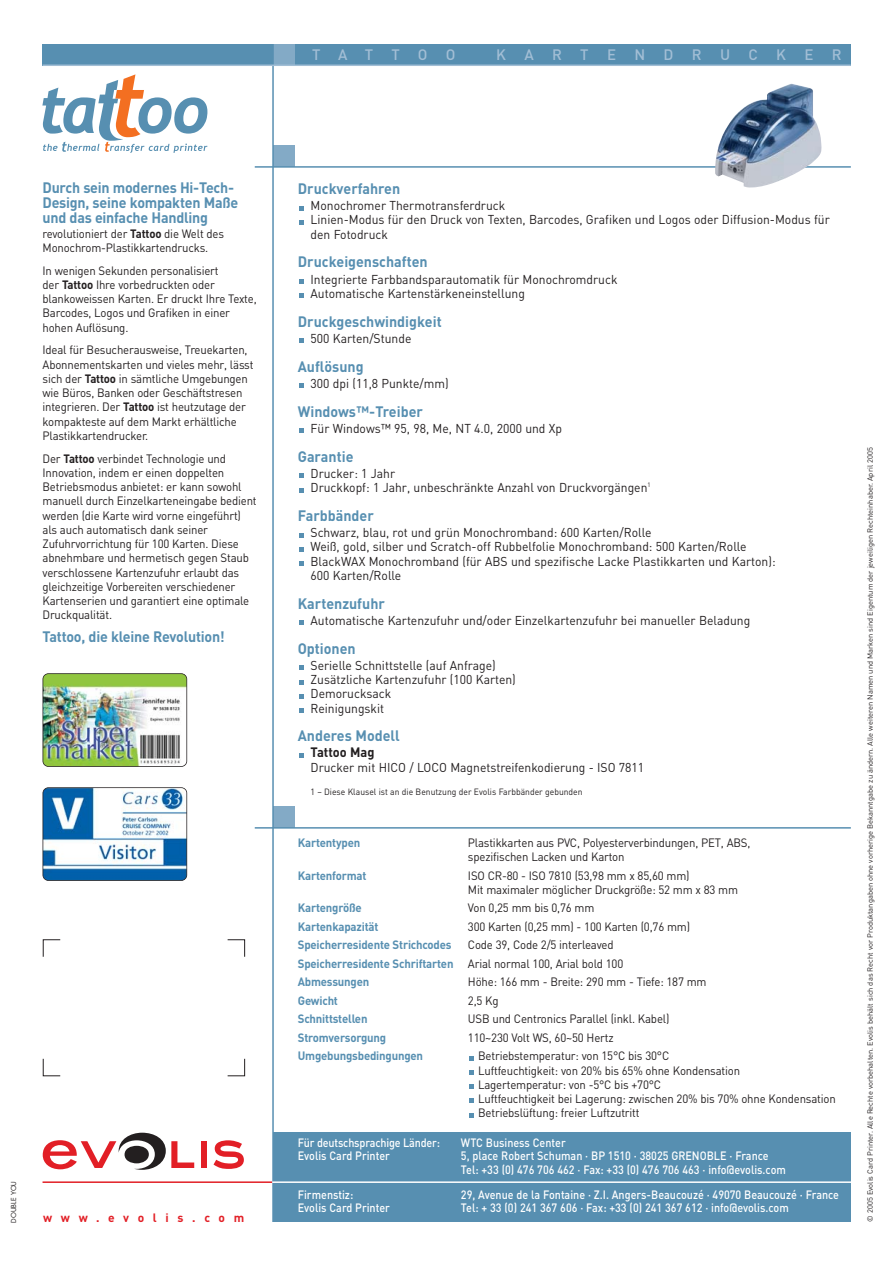
<style>
.page{position:relative;width:893px;height:1263px;background:#fff}
.page>*{position:absolute;margin:0;border:0;box-sizing:border-box;transform-origin:0 0}
.t1{font:700 15px/15px "DIN";color:#578fb1;scale:.95 1}
.t2{font:500 15px "DIN";letter-spacing:1.22em;color:#a2bed5}
.t3{font:700 13.5px "DIN";color:#231f20;scale:.95 1}
.t4{font:12.75px/14.2px "DIN";color:#231f20;scale:.95 1}
.t5{font:12px/14.2px "DIN";letter-spacing:-.015em;color:#231f20;scale:.95 1}
.t6{font:500 12px/13.5px "DIN";color:#fff;scale:.9 1}
.t7{font:700 12px "DIN";letter-spacing:-.015em;color:#578fb1;scale:.95 1}
.t8{font:700 12px "DIN";letter-spacing:.725em;color:#e21f26}
.t9{font:9px "DIN";color:#231f20;scale:.95 1}
.t10{font:7.5px "DIN";color:#231f20}
.t11{font:6.75px "Futura";color:#231f20}
.s1{font-weight:700}
.s2{font-weight:700;color:#578fb1}
</style>
<div class="page">
<div style="left:273px;top:146px;width:21px;height:21px;background:#83aac6"></div>
<div style="left:273px;top:1133px;width:577px;height:89px;background:#578fb1"></div>
<hr style="left:255px;top:166px;width:595px;height:2px;background:#578fb1">
<div style="left:273px;top:807px;width:21px;height:21px;background:#83aac6"></div>
<hr style="left:255px;top:827px;width:595px;height:2px;background:#578fb1">
<svg style="left:469px;top:1113px;width:4px;height:4px"></svg>
<svg style="left:469px;top:1099px;width:4px;height:4px"></svg>
<svg style="left:469px;top:1085px;width:4px;height:4px"></svg>
<svg style="left:469px;top:1070px;width:4px;height:5px"></svg>
<svg style="left:469px;top:1056px;width:4px;height:4px"></svg>
<div style="left:43px;top:44px;width:807px;height:21px;background:#578fb1"></div>
<svg style="left:43px;top:939px;width:18px;height:137px"></svg>
<div style="left:273px;top:44px;width:21px;height:21px;background:#83aac6"></div>
<svg style="left:227px;top:939px;width:18px;height:137px"></svg>
<hr style="left:43px;top:1181px;width:229px;height:2px;background:#e21f26">
<div style="left:201px;top:1141px;width:5px;height:27px;background:#e21f26"></div>
<svg style="left:213px;top:1140px;width:31px;height:29px"></svg>
<svg style="left:43px;top:1133px;width:151px;height:37px"></svg>
<hr style="left:272px;top:44px;width:2px;height:1182px;background:#578fb1">
<hr style="left:43px;top:65px;width:807px;height:1px;background:#a2bed5">
<svg style="left:299px;top:753px;width:4px;height:4px"></svg>
<svg style="left:299px;top:708px;width:4px;height:5px"></svg>
<svg style="left:299px;top:694px;width:4px;height:4px"></svg>
<svg style="left:299px;top:680px;width:4px;height:4px"></svg>
<svg style="left:299px;top:666px;width:4px;height:4px"></svg>
<svg style="left:299px;top:621px;width:4px;height:4px"></svg>
<svg style="left:299px;top:561px;width:4px;height:5px"></svg>
<svg style="left:299px;top:547px;width:4px;height:4px"></svg>
<svg style="left:299px;top:533px;width:4px;height:4px"></svg>
<svg style="left:299px;top:488px;width:4px;height:4px"></svg>
<svg style="left:299px;top:474px;width:4px;height:4px"></svg>
<svg style="left:299px;top:429px;width:4px;height:4px"></svg>
<svg style="left:299px;top:384px;width:4px;height:4px"></svg>
<svg style="left:299px;top:339px;width:4px;height:4px"></svg>
<svg style="left:299px;top:294px;width:4px;height:4px"></svg>
<svg style="left:299px;top:279px;width:4px;height:5px"></svg>
<svg style="left:299px;top:220px;width:4px;height:4px"></svg>
<svg style="left:299px;top:206px;width:4px;height:4px"></svg>
<img style="left:715px;top:84px;width:106px;height:104px">
<img style="left:43px;top:674px;width:144px;height:92px;border-radius:5px">
<div style="left:43px;top:673px;width:144px;height:94px;border:2px solid #231f20;border-radius:6px"></div>
<img style="left:43px;top:788px;width:144px;height:92px;border-radius:5px">
<div style="left:43px;top:787px;width:144px;height:94px;border:2px solid #231f20;border-radius:6px"></div>
<svg style="left:42px;top:74px;width:165px;height:79px"></svg>
<div style="left:264px;top:1222px;width:595px;height:16px;background:#fff"></div>
<hr style="left:272px;top:1181px;width:584px;height:2px;background:#fff">
<p class="t2" style="left:312px;top:50px;width:145px">TATTOO</p>
<p class="t2" style="left:496px;top:50px;width:347px">KARTENDRUCKER</p>
<p class="t1" style="left:43px;top:182px;width:207px">Durch sein modernes Hi-Tech-<br>Design, seine kompakten Maße und das einfache Handling</p>
<p class="t5" style="left:43px;top:228px;width:193px">revolutioniert der <span class="s1">Tattoo</span> die Welt des<br>Monochrom-Plastikkartendrucks.</p>
<p class="t5" style="left:43px;top:265px;width:227px">In wenigen Sekunden personalisiert<br>der <span class="s1">Tattoo</span> Ihre vorbedruckten oder blankoweissen Karten. Er druckt Ihre Texte, Barcodes, Logos und Grafiken in einer hohen Auflösung.</p>
<p class="t5" style="left:43px;top:344px;width:223px">Ideal für Besucherausweise, Treuekarten, Abonnementskarten und vieles mehr, lässt sich der <span class="s1">Tattoo</span> in sämtliche Umgebungen wie Büros, Banken oder Geschäftstresen integrieren. Der <span class="s1">Tattoo</span> ist heutzutage der kompakteste auf dem Markt erhältliche Plastikkartendrucker.</p>
<p class="t5" style="left:43px;top:453px;width:227px">Der <span class="s1">Tattoo</span> verbindet Technologie und Innovation, indem er einen doppelten Betriebsmodus anbietet: er kann sowohl manuell durch Einzelkarteneingabe bedient werden (die Karte wird vorne eingeführt) als auch automatisch dank seiner Zufuhrvorrichtung für 100 Karten. Diese abnehmbare und hermetisch gegen Staub verschlossene Kartenzufuhr erlaubt das gleichzeitige Vorbereiten verschiedener Kartenserien und garantiert eine optimale Druckqualität.</p>
<p class="t1" style="left:43px;top:631px;width:193px">Tattoo, die kleine Revolution!</p>
<p class="t11" style="left:11px;top:1223px;width:43px;rotate:-90deg">DOUBLE YOU</p>
<p class="t8" style="left:43px;top:1213px;width:203px">www.evolis.com</p>
<p class="t1" style="left:298px;top:182px;width:109px">Druckverfahren</p>
<p class="t4" style="left:310px;top:200px;width:548px">Monochromer Thermotransferdruck<br>Linien-Modus für den Druck von Texten, Barcodes, Grafiken und Logos oder Diffusion-Modus für den Fotodruck</p>
<p class="t1" style="left:298px;top:256px;width:138px">Druckeigenschaften</p>
<p class="t4" style="left:310px;top:274px;width:324px">Integrierte Farbbandsparautomatik für Monochromdruck<br>Automatische Kartenstärkeneinstellung</p>
<p class="t1" style="left:298px;top:315px;width:153px">Druckgeschwindigkeit</p>
<p class="t4" style="left:310px;top:333px;width:108px">500 Karten/Stunde</p>
<p class="t1" style="left:298px;top:360px;width:71px">Auflösung</p>
<p class="t4" style="left:310px;top:378px;width:147px">300 dpi (11,8 Punkte/mm)</p>
<p class="t1" style="left:298px;top:405px;width:133px">Windows™-Treiber</p>
<p class="t4" style="left:310px;top:423px;width:266px">Für Windows™ 95, 98, Me, NT 4.0, 2000 und Xp</p>
<p class="t1" style="left:298px;top:450px;width:60px">Garantie</p>
<p class="t4" style="left:310px;top:468px;width:359px">Drucker: 1 Jahr<br>Druckkopf: 1 Jahr, unbeschränkte Anzahl von Druckvorgängen<sup>1</sup></p>
<p class="t1" style="left:298px;top:509px;width:82px">Farbbänder</p>
<p class="t4" style="left:310px;top:527px;width:491px">Schwarz, blau, rot und grün Monochromband: 600 Karten/Rolle<br>Weiß, gold, silber und Scratch-off Rubbelfolie Monochromband: 500 Karten/Rolle BlackWAX Monochromband (für ABS und spezifische Lacke Plastikkarten und Karton):<br>600 Karten/Rolle</p>
<p class="t1" style="left:298px;top:597px;width:93px">Kartenzufuhr</p>
<p class="t4" style="left:310px;top:615px;width:464px">Automatische Kartenzufuhr und/oder Einzelkartenzufuhr bei manueller Beladung</p>
<p class="t1" style="left:298px;top:642px;width:63px">Optionen</p>
<p class="t4" style="left:310px;top:660px;width:218px">Serielle Schnittstelle (auf Anfrage)<br>Zusätzliche Kartenzufuhr (100 Karten)<br>Demorucksack<br>Reinigungskit</p>
<p class="t1" style="left:298px;top:730px;width:109px">Anderes Modell</p>
<p class="t3" style="left:310px;top:748px;width:69px">Tattoo Mag</p>
<p class="t4" style="left:310px;top:761px;width:353px">Drucker mit HICO / LOCO Magnetstreifenkodierung - ISO 7811</p>
<p class="t9" style="left:310px;top:788px;width:288px">1 – Diese Klausel ist an die Benutzung der Evolis Farbbänder gebunden</p>
<p class="t7" style="left:298px;top:838px;width:67px">Kartentypen</p>
<p class="t5" style="left:468px;top:837px;width:299px">Plastikkarten aus PVC, Polyesterverbindungen, PET, ABS, spezifischen Lacken und Karton</p>
<p class="t7" style="left:298px;top:871px;width:74px">Kartenformat</p>
<p class="t5" style="left:468px;top:870px;width:286px">ISO CR-80 - ISO 7810 (53,98 mm x 85,60 mm)<br>Mit maximaler möglicher Druckgröße: 52 mm x 83 mm</p>
<p class="t7" style="left:298px;top:904px;width:69px">Kartengröße</p>
<p class="t5" style="left:468px;top:902px;width:135px">Von 0,25 mm bis 0,76 mm</p>
<p class="t7" style="left:298px;top:922px;width:86px">Kartenkapazität</p>
<p class="t5" style="left:468px;top:921px;width:235px">300 Karten (0,25 mm) - 100 Karten (0,76 mm)</p>
<p class="t7" style="left:298px;top:941px;width:163px">Speicherresidente Strichcodes</p>
<p class="t5" style="left:298px;top:937px;width:344px;line-height:18.5px;text-indent:170px">Code 39, Code 2/5 interleaved<br><span class="s2">Speicherresidente Schriftarten</span> Arial normal 100, Arial bold 100<br><span class="s2">Abmessungen</span></p>
<p class="t5" style="left:468px;top:976px;width:253px">Höhe: 166 mm - Breite: 290 mm - Tiefe: 187 mm</p>
<p class="t7" style="left:298px;top:996px;width:44px">Gewicht</p>
<p class="t5" style="left:468px;top:995px;width:34px">2,5 Kg</p>
<p class="t7" style="left:298px;top:1015px;width:75px">Schnittstellen</p>
<p class="t5" style="left:468px;top:1013px;width:213px">USB und Centronics Parallel (inkl. Kabel)</p>
<p class="t7" style="left:298px;top:1033px;width:95px">Stromversorgung</p>
<p class="t5" style="left:468px;top:1032px;width:155px">110~230 Volt WS, 60~50 Hertz</p>
<p class="t7" style="left:298px;top:1052px;width:133px">Umgebungsbedingungen</p>
<p class="t5" style="left:478px;top:1050px;width:378px">Betriebstemperatur: von 15°C bis 30°C<br>Luftfeuchtigkeit: von 20% bis 65% ohne Kondensation<br>Lagertemperatur: von -5°C bis +70°C<br>Luftfeuchtigkeit bei Lagerung: zwischen 20% bis 70% ohne Kondensation Betriebslüftung: freier Luftzutritt</p>
<p class="t6" style="left:298px;top:1137px;width:159px">Für deutschsprachige Länder:<br>Evolis Card Printer</p>
<p class="t6" style="left:298px;top:1189px;width:104px">Firmenstiz:<br>Evolis Card Printer</p>
<p class="t6" style="left:461px;top:1137px;width:362px">WTC Business Center<br>5, place Robert Schuman · BP 1510 · 38025 GRENOBLE · France<br>Tel: +33 (0) 476 706 462 · Fax: +33 (0) 476 706 463 · info@evolis.com</p>
<p class="t6" style="left:461px;top:1189px;width:421px">29, Avenue de la Fontaine · Z.I. Angers-Beaucouzé · 49070 Beaucouzé · France<br>Tel: + 33 (0) 241 367 606 · Fax: +33 (0) 241 367 612 · info@evolis.com</p>
<p class="t10" style="left:867px;top:1222px;width:776px;rotate:-90deg">© 2005 Evolis Card Printer. Alle Rechte vorbehalten. Evolis behält sich das Recht vor Produktangaben ohne vorherige Bekanntgabe zu ändern. Alle weiteren Namen und Marken sind Eigentum der jeweiligen Rechteinhaber. April 2005</p>
</div>
